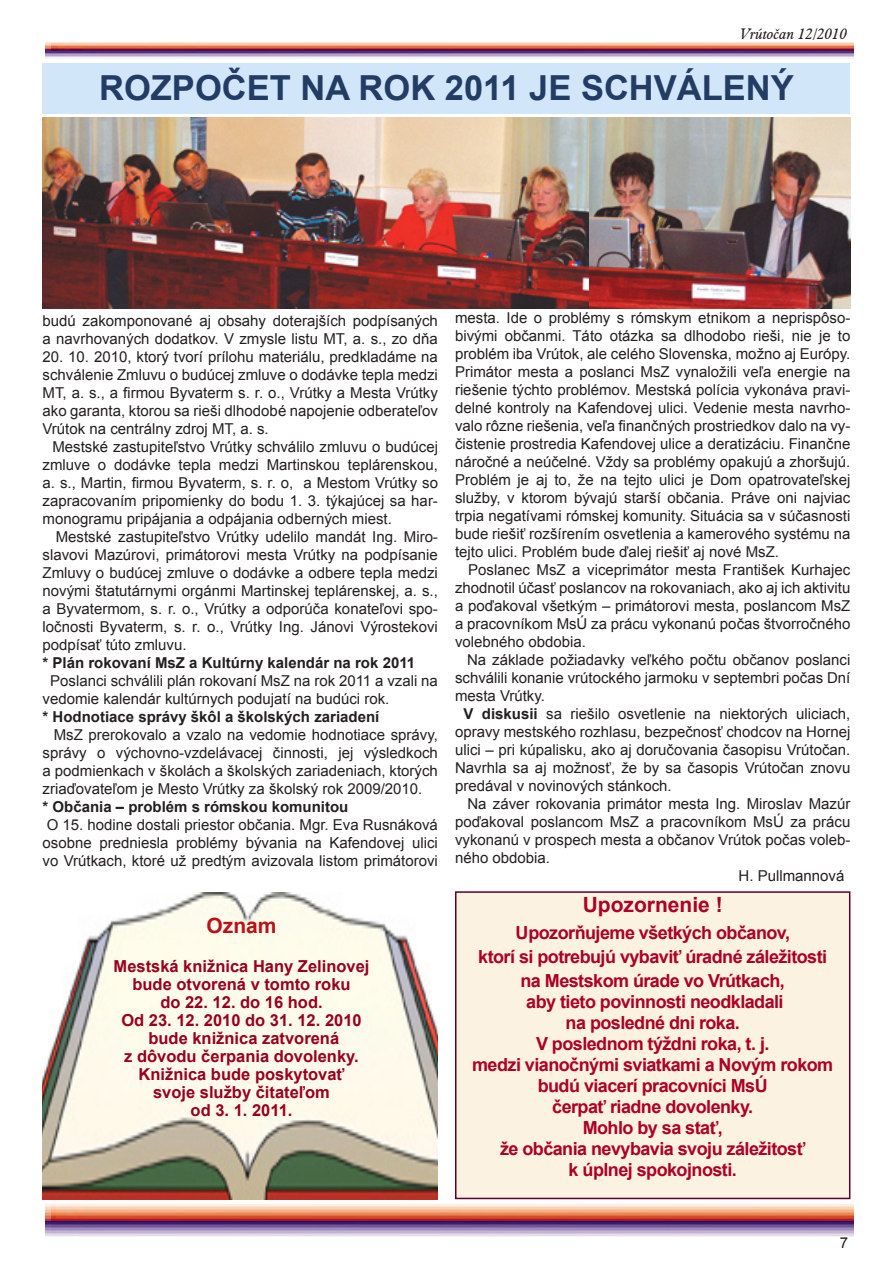
<style>
.page{position:relative;width:893px;height:1263px;background:#fff}
.page>*{position:absolute;margin:0;border:0;box-sizing:border-box;transform-origin:0 0}
.t1{font:700 34.5px "Arial";color:#223c64}
.t2{font:700 21px "Arial";color:#ac0026}
.t3{font:700 21px "Arial";color:#bb1018}
.t4{font:700 18px/21px "Arial";letter-spacing:-.03em;color:#ac0026;text-align:center}
.t5{font:700 16.5px/18px "Arial";color:#97001f;text-align:center}
.t6{font:15px/18px "Arial";color:#231f20;text-align:justify}
.t7{font:700 15px "Arial";color:#231f20}
.t8{font:italic 15px "Aldine 721 CE";color:#231f20}
.s1{font-weight:700}
</style>
<div class="page">
<img style="left:45px;top:1204px;width:808px;height:33px">
<img style="left:45px;top:42px;width:809px;height:17px">
<img style="left:43px;top:893px;width:395px;height:306px">
<div style="left:43px;top:64px;width:807px;height:50px;background:#d1e6f9"></div>
<div style="left:456px;top:892px;width:394px;height:306px;background:#fbf2e1"></div>
<div style="left:455px;top:891px;width:395px;height:308px;border:2px solid #59002d"></div>
<img style="left:43px;top:117px;width:807px;height:191px">
<p class="t8" style="left:740px;top:24px;width:109px">Vrútoèan 12/2010</p>
<h1 class="t1" style="left:99px;top:65px;width:696px">ROZPOČET NA ROK 2011 JE SCHVÁLENÝ</h1>
<p class="t6" style="left:43px;top:311px;width:397px">budú zakomponované aj obsahy doterajších podpísaných a navrhovaných dodatkov. V zmysle listu MT, a. s., zo dňa</p>
<p class="t6" style="left:43px;top:347px;width:397px">20. 10. 2010, ktorý tvorí prílohu materiálu, predkladáme na schválenie Zmluvu o budúcej zmluve o dodávke tepla medzi MT, a. s., a firmou Byvaterm s. r. o., Vrútky a Mesta Vrútky ako garanta, ktorou sa rieši dlhodobé napojenie odberateľov Vrútok na centrálny zdroj MT, a. s.</p>
<p class="t6" style="left:43px;top:437px;width:397px;text-indent:10px">Mestské zastupiteľstvo Vrútky schválilo zmluvu o budúcej zmluve o dodávke tepla medzi Martinskou teplárenskou, a. s., Martin, firmou Byvaterm, s. r. o, a Mestom Vrútky so zapracovaním pripomienky do bodu 1. 3. týkajúcej sa har&shy;monogramu pripájania a odpájania odberných miest.</p>
<p class="t6" style="left:43px;top:527px;width:397px;text-indent:13px">Mestské zastupiteľstvo Vrútky udelilo mandát Ing. Miro&shy;slavovi Mazúrovi, primátorovi mesta Vrútky na podpísanie Zmluvy o budúcej zmluve o dodávke a odbere tepla medzi novými štatutárnymi orgánmi Martinskej teplárenskej, a. s., a Byvatermom, s. r. o., Vrútky a odporúča konateľovi spo&shy;ločnosti Byvaterm, s. r. o., Vrútky Ing. Jánovi Výrostekovi podpísať túto zmluvu.</p>
<p class="t7" style="left:43px;top:652px;width:374px">* Plán rokovaní MsZ a Kultúrny kalendár na rok 2011</p>
<p class="t6" style="left:43px;top:671px;width:397px;text-indent:8px">Poslanci schválili plán rokovaní MsZ na rok 2011 a vzali na vedomie kalendár kultúrnych podujatí na budúci rok.</p>
<p class="t7" style="left:43px;top:706px;width:338px">* Hodnotiace správy škôl a školských zariadení</p>
<p class="t6" style="left:43px;top:725px;width:397px;text-indent:11px">MsZ prerokovalo a vzalo na vedomie hodnotiace správy, správy o výchovno-vzdelávacej činnosti, jej výsledkoch a podmienkach v školách a školských zariadeniach, ktorých zriaďovateľom je Mesto Vrútky za školský rok 2009/2010.</p>
<p class="t7" style="left:43px;top:796px;width:307px">* Občania – problém s rómskou komunitou</p>
<p class="t6" style="left:43px;top:815px;width:397px">O 15. hodine dostali priestor občania. Mgr. Eva Rusnáková osobne predniesla problémy bývania na Kafendovej ulici vo Vrútkach, ktoré už predtým avizovala listom primátorovi</p>
<h2 class="t3" style="left:207px;top:911px;width:72px">Oznam</h2>
<p class="t5" style="left:114px;top:957px;width:257px">Mestská knižnica Hany Zelinovej bude otvorená v tomto roku<br>do 22. 12. do 16 hod.<br>Od 23. 12. 2010 do 31. 12. 2010 bude knižnica zatvorená<br>z dôvodu čerpania dovolenky.<br>Knižnica bude poskytovať<br>svoje služby čitateľom<br>od 3. 1. 2011.</p>
<p class="t6" style="left:455px;top:309px;width:397px">mesta. Ide o problémy s rómskym etnikom a neprispôso&shy;bivými občanmi. Táto otázka sa dlhodobo rieši, nie je to problém iba Vrútok, ale celého Slovenska, možno aj Európy.<br>Primátor mesta a poslanci MsZ vynaložili veľa energie na riešenie týchto problémov. Mestská polícia vykonáva pravi&shy;delné kontroly na Kafendovej ulici. Vedenie mesta navrho&shy;valo rôzne riešenia, veľa finančných prostriedkov dalo na vy&shy;čistenie prostredia Kafendovej ulice a deratizáciu. Finančne náročné a neúčelné. Vždy sa problémy opakujú a zhoršujú.<br>Problém je aj to, že na tejto ulici je Dom opatrovateľskej služby, v ktorom bývajú starší občania. Práve oni najviac trpia negatívami rómskej komunity. Situácia sa v súčasnosti bude riešiť rozšírením osvetlenia a kamerového systému na tejto ulici. Problém bude ďalej riešiť aj nové MsZ.</p>
<p class="t6" style="left:455px;top:561px;width:397px;text-indent:13px">Poslanec MsZ a viceprimátor mesta František Kurhajec zhodnotil účasť poslancov na rokovaniach, ako aj ich aktivitu a poďakoval všetkým – primátorovi mesta, poslancom MsZ a pracovníkom MsÚ za prácu vykonanú počas štvorročného volebného obdobia.</p>
<p class="t6" style="left:467px;top:651px;width:385px">Na základe požiadavky veľkého počtu občanov poslanci</p>
<p class="t6" style="left:455px;top:669px;width:397px">schválili konanie vrútockého jarmoku v septembri počas Dní</p>
<p class="t6" style="left:455px;top:687px;width:92px">mesta Vrútky.</p>
<p class="t6" style="left:463px;top:705px;width:388px"><span class="s1">V diskusii</span> sa riešilo osvetlenie na niektorých uliciach,</p>
<p class="t6" style="left:455px;top:723px;width:397px">opravy mestského rozhlasu, bezpečnosť chodcov na Hornej</p>
<p class="t6" style="left:455px;top:741px;width:397px">ulici – pri kúpalisku, ako aj doručovania časopisu Vrútočan.</p>
<p class="t6" style="left:455px;top:759px;width:397px">Navrhla sa aj možnosť, že by sa časopis Vrútočan znovu</p>
<p class="t6" style="left:455px;top:777px;width:218px">predával v novinových stánkoch.</p>
<p class="t6" style="left:467px;top:795px;width:384px">Na záver rokovania primátor mesta Ing. Miroslav Mazúr</p>
<p class="t6" style="left:455px;top:813px;width:397px">poďakoval poslancom MsZ a pracovníkom MsÚ za prácu</p>
<p class="t6" style="left:455px;top:831px;width:397px">vykonanú v prospech mesta a občanov Vrútok počas voleb-</p>
<p class="t6" style="left:455px;top:849px;width:97px">ného obdobia.</p>
<p class="t6" style="left:739px;top:867px;width:107px">H. Pullmannová</p>
<h2 class="t2" style="left:583px;top:891px;width:142px">Upozornenie !</h2>
<p class="t4" style="left:478px;top:922px;width:350px;line-height:24px">Upozorňujeme všetkých občanov,<br>ktorí si potrebujú vybaviť úradné záležitosti na Mestskom úrade vo Vrútkach,</p>
<p class="t4" style="left:472px;top:992px;width:363px">aby tieto povinnosti neodkladali<br>na posledné dni roka.<br>V poslednom týždni roka, t. j.<br>medzi vianočnými sviatkami a Novým rokom budú viacerí pracovníci MsÚ<br>čerpať riadne dovolenky.<br>Mohlo by sa stať,<br>že občania nevybavia svoju záležitosť<br>k úplnej spokojnosti.</p>
<p class="t6" style="left:840px;top:1234px;width:10px">7</p>
</div>
